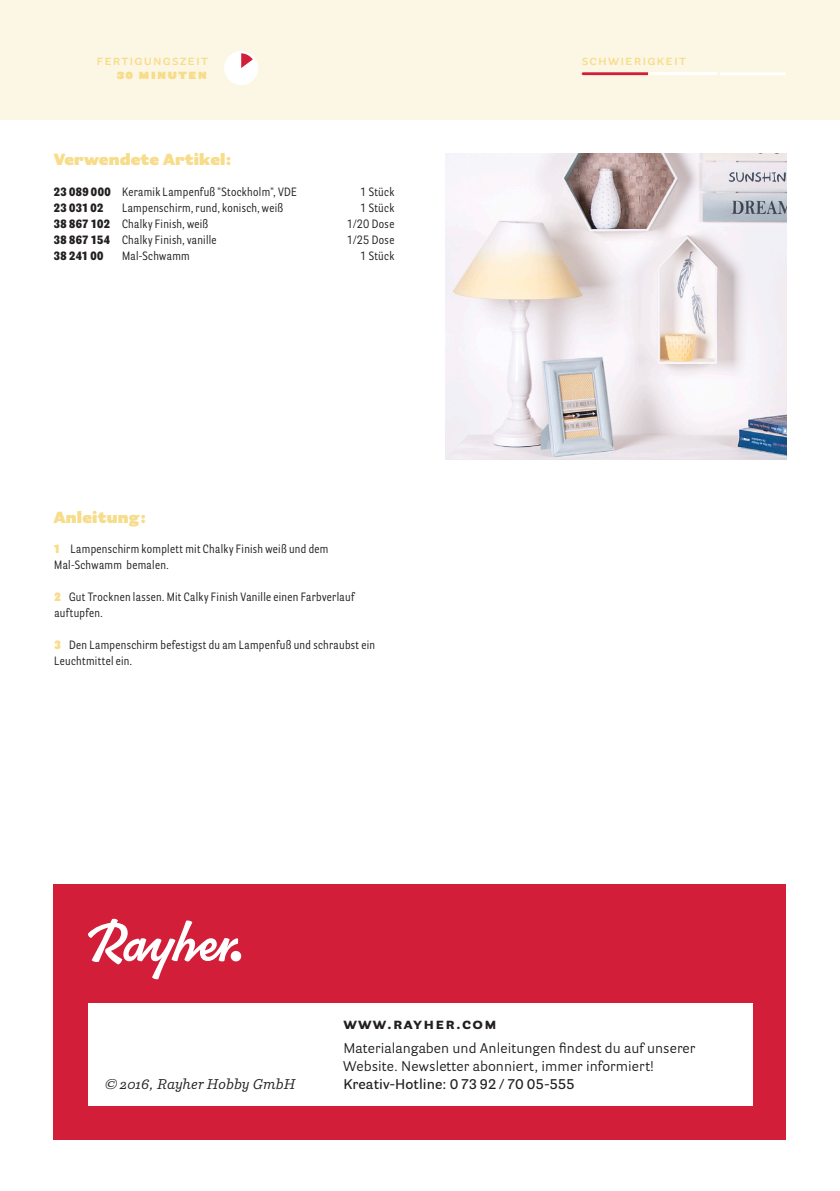
<style>
.page{position:relative;width:840px;height:1191px;background:#fff}
.page>*{position:absolute;margin:0;border:0;box-sizing:border-box;transform-origin:0 0}
.t1{font:900 16px "Parry Grotesque Pro";letter-spacing:.01em;color:#f7dc8a}
.t2{font:700 16px "Parry Grotesque Pro";letter-spacing:.08em;color:#231f20}
.t3{font:14px/18px "Parry Grotesque Pro";letter-spacing:.005em;color:#231f20}
.t4{font:600 14px "Parry Grotesque Pro";letter-spacing:.005em;color:#231f20}
.t5{font:600 14px "Parry Grotesque Pro";letter-spacing:.08em;color:#f7dc8a}
.t6{font:italic 14px "Parry Pro";letter-spacing:.01em;color:#231f20}
.t7{font:900 14px "Parry Grotesque Pro";letter-spacing:.08em;color:#f7dc8a}
.t8{font:12px/16px "Parry Grot Con Pro";letter-spacing:.03em;color:#231f20}
.t9{font:900 12px "Parry Grot Con Pro";letter-spacing:.025em;color:#231f20}
.s1{font-weight:900}
.s2{font-weight:900;color:#f7dc8a}
</style>
<div class="page">
<div style="left:54px;top:884px;width:731px;height:256px;background:#d21e38"></div>
<div style="left:88px;top:1003px;width:663px;height:103px;background:#fff"></div>
<div style="left:0;top:0;width:839px;height:119px;background:#fcf7e5"></div>
<svg style="left:88px;top:918px;width:150px;height:61px"></svg>
<div style="left:230px;top:951px;width:11px;height:10px;background:#fff;border-radius:50%"></div>
<svg style="left:720px;top:72px;width:65px;height:3px"></svg>
<svg style="left:581px;top:72px;width:66px;height:3px"></svg>
<div style="left:224px;top:51px;width:34px;height:34px;background:#fff;border-radius:50%"></div>
<img style="left:445px;top:153px;width:340px;height:306px">
<svg style="left:241px;top:53px;width:12px;height:15px"></svg>
<hr style="left:650px;top:72px;width:66px;height:3px;background:#fff">
<p class="t5" style="left:96px;top:50px;width:111px">fertigungszeit</p>
<p class="t5" style="left:581px;top:50px;width:104px">schwierigkeit</p>
<p class="t7" style="left:117px;top:63px;width:92px">30 minuten</p>
<h1 class="t1" style="left:54px;top:148px;width:179px">Verwendete Artikel:</h1>
<p class="t8" style="left:54px;top:184px;width:244px"><span class="s1">23 089 000</span> Keramik Lampenfuß "Stockholm", VDE</p>
<p class="t8" style="left:360px;top:184px;width:36px">1 Stück</p>
<p class="t9" style="left:54px;top:199px;width:51px">23 031 02</p>
<p class="t8" style="left:122px;top:200px;width:163px">Lampenschirm, rund, konisch, weiß</p>
<p class="t8" style="left:360px;top:200px;width:36px">1 Stück</p>
<p class="t8" style="left:54px;top:216px;width:156px"><span class="s1">38 867 102</span> Chalky Finish, weiß</p>
<p class="t8" style="left:346px;top:216px;width:49px">1/20 Dose</p>
<p class="t8" style="left:54px;top:232px;width:164px"><span class="s1">38 867 154</span> Chalky Finish, vanille</p>
<p class="t8" style="left:346px;top:232px;width:49px">1/25 Dose</p>
<p class="t9" style="left:54px;top:247px;width:51px">38 241 00</p>
<p class="t8" style="left:122px;top:248px;width:69px">Mal-Schwamm</p>
<p class="t8" style="left:360px;top:248px;width:36px">1 Stück</p>
<h1 class="t1" style="left:54px;top:505px;width:94px">Anleitung:</h1>
<p class="t8" style="left:54px;top:541px;width:276px"><span class="s2">1</span> Lampenschirm komplett mit Chalky Finish weiß und dem<br>Mal-Schwamm bemalen.</p>
<p class="t8" style="left:54px;top:589px;width:301px"><span class="s2">2</span> Gut Trocknen lassen. Mit Calky Finish Vanille einen Farbverlauf auftupfen.</p>
<p class="t8" style="left:54px;top:637px;width:322px"><span class="s2">3</span> Den Lampenschirm befestigst du am Lampenfuß und schraubst ein<br>Leuchtmittel ein.</p>
<p class="t6" style="left:105px;top:1074px;width:192px">© 2016, Rayher Hobby GmbH</p>
<h1 class="t2" style="left:343px;top:1012px;width:155px">www.rayher.com</h1>
<p class="t3" style="left:343px;top:1038px;width:353px">Materialangaben und Anleitungen findest du auf unserer<br>Website. Newsletter abonniert, immer informiert!</p>
<p class="t4" style="left:343px;top:1074px;width:232px">Kreativ-Hotline: 0 73 92 / 70 05-555</p>
</div>
